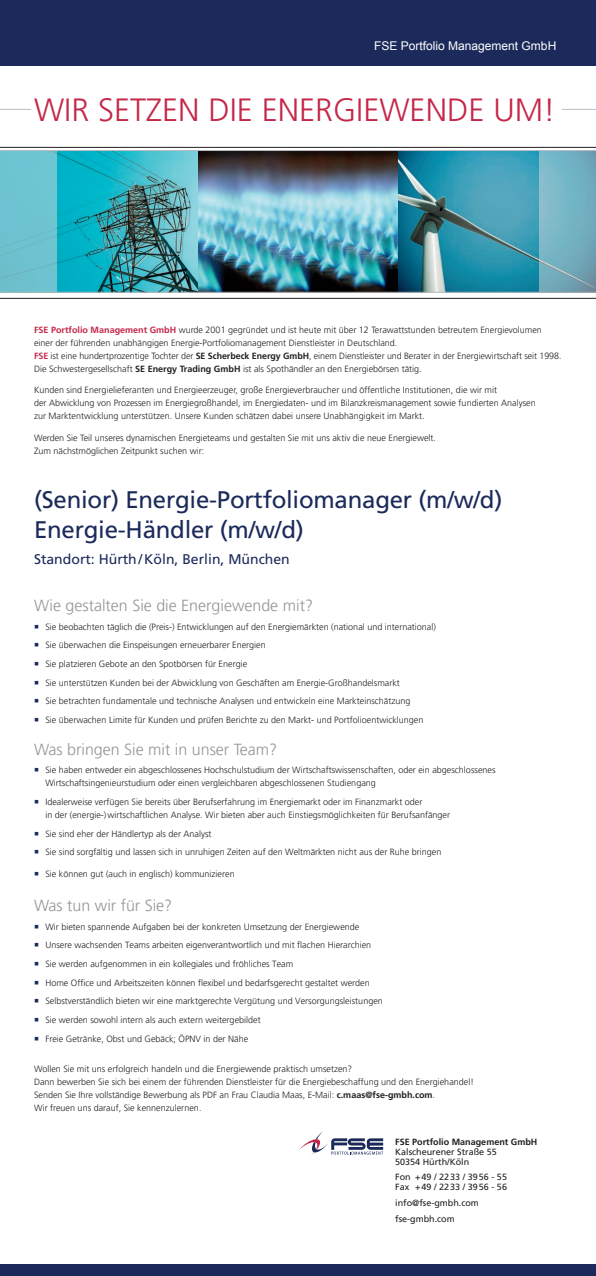
<style>
.page{position:relative;width:596px;height:1276px;background:#fff}
.page>*{position:absolute;margin:0;border:0;box-sizing:border-box;transform-origin:0 0}
.t1{font:300 32px "Frutiger LT Pro";color:#c52748}
.t2{font:24px/30px "Frutiger LT Com";letter-spacing:-.01em;color:#1b2a5a}
.t3{font:300 16px "Frutiger LT Pro";color:#939598}
.t4{font:14px "Frutiger LT Com";color:#1b2a5a}
.t5{font:12px "Arial";color:#fff}
.t6{font:300 9px/13px "Frutiger LT Pro";color:#231f20}
.t7{font:9px/10px "Frutiger LT Com";color:#231f20}
.t8{font:700 9px "Frutiger LT Com";color:#231f20}
.s1{font-family:"Frutiger LT Com";font-weight:700;color:#c52748}
.s2{font-family:"Frutiger LT Com";font-weight:700}
.s3{color:#1b2a5a}
</style>
<div class="page">
<div style="left:0;top:0;width:595px;height:65px;background:#1b2a5a"></div>
<div style="left:0;top:1264px;width:595px;height:12px;background:#1b2a5a"></div>
<hr style="left:0;top:109px;width:31px;height:1px;background:#bcbdc0">
<hr style="left:561px;top:109px;width:34px;height:1px;background:#bcbdc0">
<svg style="left:299px;top:1131px;width:84px;height:24px"></svg>
<svg style="left:0;top:147px;width:595px;height:152px"></svg>
<img style="left:57px;top:151px;width:482px;height:141px">
<div style="left:0;top:150px;width:57px;height:142px;background:#6dc4d1"></div>
<svg style="left:539px;top:151px;width:56px;height:141px;background:#76afc0"></svg>
<hr style="left:0;top:292px;width:595px;height:1px;background:#bcbdc0">
<hr style="left:0;top:150px;width:595px;height:1px;background:#bcbdc0">
<h3 class="t5" style="left:374px;top:38px;width:184px">FSE Portfolio Management GmbH</h3>
<h1 class="t1" style="left:34px;top:91px;width:522px">WIR SETZEN DIE ENERGIEWENDE UM!</h1>
<p class="t6" style="left:34px;top:323px;width:528px"><span class="s1">FSE Portfolio Management GmbH</span> wurde 2001 gegründet und ist heute mit über 12 Terawattstunden betreutem Energievolumen einer der führenden unabhängigen Energie-Portfoliomanagement Dienstleister in Deutschland.<br><span class="s1">FSE</span> ist eine hundertprozentige Tochter der <span class="s2">SE Scherbeck Energy GmbH</span>, einem Dienstleister und Berater in der Energiewirtschaft seit 1998.<br>Die Schwestergesellschaft <span class="s2">SE Energy Trading GmbH</span> ist als Spothändler an den Energiebörsen tätig.</p>
<p class="t6" style="left:34px;top:384px;width:503px">Kunden sind Energielieferanten und Energieerzeuger, große Energieverbraucher und öffentliche Institutionen, die wir mit<br>der Abwicklung von Prozessen im Energiegroßhandel, im Energiedaten- und im Bilanzkreismanagement sowie fundierten Analysen zur Marktentwicklung unterstützen. Unsere Kunden schätzen dabei unsere Unabhängigkeit im Markt.</p>
<p class="t6" style="left:34px;top:431px;width:403px">Werden Sie Teil unseres dynamischen Energieteams und gestalten Sie mit uns aktiv die neue Energiewelt.<br>Zum nächstmöglichen Zeitpunkt suchen wir:</p>
<h2 class="t2" style="left:34px;top:485px;width:469px">(Senior) Energie-Portfoliomanager (m/w/d)<br>Energie-Händler (m/w/d)</h2>
<h3 class="t4" style="left:34px;top:550px;width:257px">Standort: Hürth/Köln, Berlin, München</h3>
<h3 class="t3" style="left:34px;top:596px;width:280px">Wie gestalten Sie die Energiewende mit?</h3>
<p class="t6" style="left:34px;top:620px;width:403px"><span class="s3">○</span> Sie beobachten täglich die (Preis-) Entwicklungen auf den Energiemärkten (national und international)</p>
<p class="t6" style="left:34px;top:639px;width:233px"><span class="s3">○</span> Sie überwachen die Einspeisungen erneuerbarer Energien</p>
<p class="t6" style="left:34px;top:657px;width:214px"><span class="s3">○</span> Sie platzieren Gebote an den Spotbörsen für Energie</p>
<p class="t6" style="left:34px;top:676px;width:367px"><span class="s3">○</span> Sie unterstützen Kunden bei der Abwicklung von Geschäften am Energie-Großhandelsmarkt</p>
<p class="t6" style="left:34px;top:695px;width:377px"><span class="s3">○</span> Sie betrachten fundamentale und technische Analysen und entwickeln eine Markteinschätzung</p>
<p class="t6" style="left:34px;top:713px;width:390px"><span class="s3">○</span> Sie überwachen Limite für Kunden und prüfen Berichte zu den Markt- und Portfolioentwicklungen</p>
<h3 class="t3" style="left:34px;top:739px;width:244px">Was bringen Sie mit in unser Team?</h3>
<p class="t6" style="left:45px;top:763px;width:451px;text-indent:-11px"><span class="s3">○</span> Sie haben entweder ein abgeschlossenes Hochschulstudium der Wirtschaftswissenschaften, oder ein abgeschlossenes<br>Wirtschaftsingenieurstudium oder einen vergleichbaren abgeschlossenen Studiengang</p>
<p class="t6" style="left:45px;top:795px;width:406px;text-indent:-11px"><span class="s3">○</span> Idealerweise verfügen Sie bereits über Berufserfahrung im Energiemarkt oder im Finanzmarkt oder<br>in der (energie-)wirtschaftlichen Analyse. Wir bieten aber auch Einstiegsmöglichkeiten für Berufsanfänger</p>
<p class="t6" style="left:34px;top:827px;width:179px"><span class="s3">○</span> Sie sind eher der Händlertyp als der Analyst</p>
<p class="t6" style="left:34px;top:845px;width:408px"><span class="s3">○</span> Sie sind sorgfältig und lassen sich in unruhigen Zeiten auf den Weltmärkten nicht aus der Ruhe bringen</p>
<p class="t6" style="left:34px;top:867px;width:202px"><span class="s3">○</span> Sie können gut (auch in englisch) kommunizieren</p>
<h3 class="t3" style="left:34px;top:896px;width:140px">Was tun wir für Sie?</h3>
<p class="t6" style="left:34px;top:920px;width:326px"><span class="s3">○</span> Wir bieten spannende Aufgaben bei der konkreten Umsetzung der Energiewende</p>
<p class="t6" style="left:34px;top:938px;width:338px"><span class="s3">○</span> Unsere wachsenden Teams arbeiten eigenverantwortlich und mit flachen Hierarchien</p>
<p class="t6" style="left:34px;top:957px;width:260px"><span class="s3">○</span> Sie werden aufgenommen in ein kollegiales und fröhliches Team</p>
<p class="t6" style="left:34px;top:976px;width:337px"><span class="s3">○</span> Home Office und Arbeitszeiten können flexibel und bedarfsgerecht gestaltet werden</p>
<p class="t6" style="left:34px;top:994px;width:350px"><span class="s3">○</span> Selbstverständlich bieten wir eine marktgerechte Vergütung und Versorgungsleistungen</p>
<p class="t6" style="left:34px;top:1013px;width:228px"><span class="s3">○</span> Sie werden sowohl intern als auch extern weitergebildet</p>
<p class="t6" style="left:34px;top:1032px;width:215px"><span class="s3">○</span> Freie Getränke, Obst und Gebäck; ÖPNV in der Nähe</p>
<p class="t6" style="left:34px;top:1062px;width:441px">Wollen Sie mit uns erfolgreich handeln und die Energiewende praktisch umsetzen?<br>Dann bewerben Sie sich bei einem der führenden Dienstleister für die Energiebeschaffung und den Energiehandel!<br>Senden Sie Ihre vollständige Bewerbung als PDF an Frau Claudia Maas, E-Mail: <span class="s2">c.maas@fse-gmbh.com</span>.<br>Wir freuen uns darauf, Sie kennenzulernen.</p>
<p class="t8" style="left:395px;top:1136px;width:144px">FSE Portfolio Management GmbH</p>
<p class="t7" style="left:395px;top:1146px;width:103px">Kalscheurener Straße 55<br>50354 Hürth/Köln</p>
<p class="t7" style="left:395px;top:1172px;width:113px">Fon +49 / 2233 / 3956 - 55<br>Fax +49 / 2233 / 3956 - 56</p>
<p class="t7" style="left:395px;top:1195px;width:85px;line-height:15.7px">info@fse-gmbh.com fse-gmbh.com</p>
</div>
